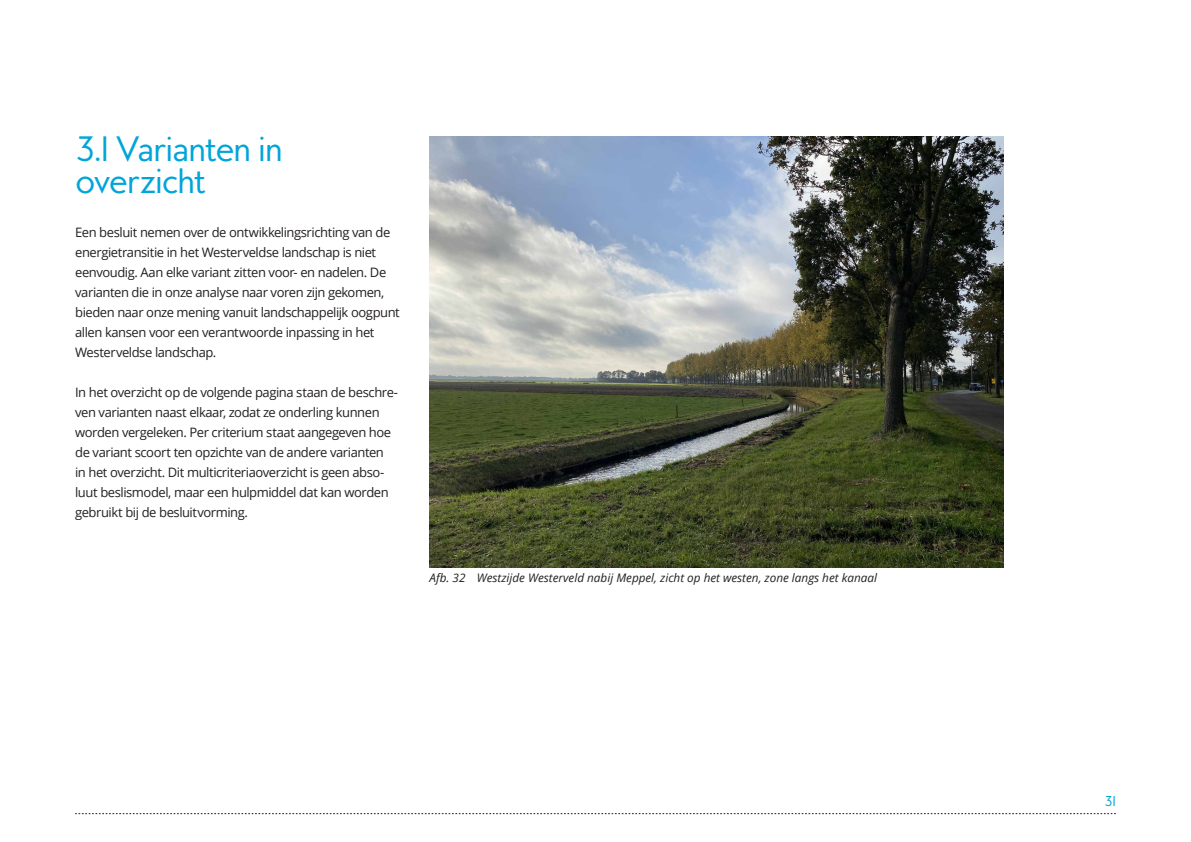
<style>
.page{position:relative;width:1191px;height:842px;background:#fff}
.page>*{position:absolute;margin:0;border:0;box-sizing:border-box;transform-origin:0 0}
.Kop_2{font:32px/32px "MB Empire";letter-spacing:-.04em;color:#00a5da}
.Broodtekst{font:13px/20px "Open Sans";letter-spacing:-.035em;color:#231f20}
.t1{font:13px "MB Empire";color:#00a5da}
.t2{font:italic 11.7px "Open Sans";color:#231f20}
</style>
<div class="page">
<svg style="left:75px;top:813px;width:1040px;height:1px"></svg>
<img style="left:429px;top:137px;width:574px;height:430px">
<p class="Kop_2" style="left:75px;top:133px;width:209px">3.1 Varianten in overzicht</p>
<p class="Broodtekst" style="left:75px;top:222px;width:326px">Een besluit nemen over de ontwikkelingsrichting van de energietransitie in het Westerveldse landschap is niet eenvoudig. Aan elke variant zitten voor- en nadelen. De varianten die in onze analyse naar voren zijn gekomen, bieden naar onze mening vanuit landschappelijk oogpunt allen kansen voor een verantwoorde inpassing in het Westerveldse landschap.</p>
<p class="Broodtekst" style="left:75px;top:382px;width:324px">In het overzicht op de volgende pagina staan de beschre&shy;ven varianten naast elkaar, zodat ze onderling kunnen worden vergeleken. Per criterium staat aangegeven hoe de variant scoort ten opzichte van de andere varianten<br>in het overzicht. Dit multicriteriaoverzicht is geen abso&shy;luut beslismodel, maar een hulpmiddel dat kan worden gebruikt bij de besluitvorming.</p>
<p class="t2" style="left:429px;top:569px;width:449px">Afb. 32 Westzijde Westerveld nabij Meppel, zicht op het westen, zone langs het kanaal</p>
<p class="t1" style="left:1104px;top:792px;width:13px">31</p>
</div>
